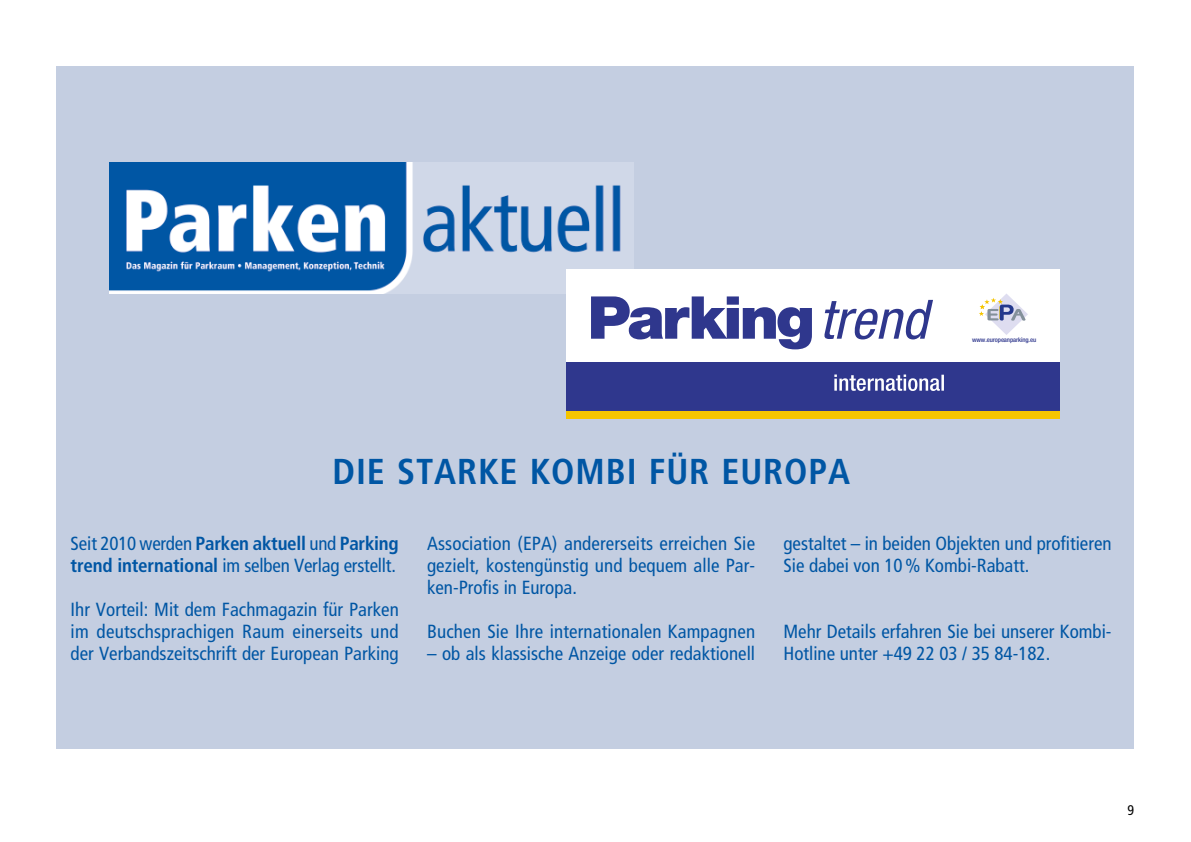
<style>
.page{position:relative;width:1191px;height:842px;background:#fff}
.page>*{position:absolute;margin:0;border:0;box-sizing:border-box;transform-origin:0 0}
.t1{font:700 condensed 36px "Frutiger";letter-spacing:.025em;color:#0056a4}
.t2{font:condensed 19px/22px "Frutiger";color:#0056a4}
.t3{font:condensed 14px "Frutiger";color:#000}
.t4{font:500 condensed 6.4px "Helvetica Neue";letter-spacing:-.015em;color:#2f378d;scale:1.04 1}
.s1{font-weight:700}
</style>
<div class="page">
<div style="left:57px;top:66px;width:1077px;height:682px;background:#c4cee1"></div>
<img style="left:109px;top:163px;width:524px;height:131px">
<div style="left:566px;top:269px;width:494px;height:102px;background:#fff"></div>
<div style="left:566px;top:362px;width:494px;height:50px;background:#2f378d"></div>
<svg style="left:979px;top:294px;width:49px;height:41px"></svg>
<div style="left:566px;top:411px;width:494px;height:8px;background:#f5c500"></div>
<svg style="left:834px;top:374px;width:110px;height:17px"></svg>
<svg style="left:591px;top:296px;width:342px;height:53px"></svg>
<h1 class="t1" style="left:332px;top:450px;width:519px">DIE STARKE KOMBI FÜR EUROPA</h1>
<p class="t4" style="left:972px;top:336px;width:63px">www.europeanparking.eu</p>
<p class="t2" style="left:71px;top:533px;width:330px">Seit 2010 werden <span class="s1">Parken aktuell</span> und <span class="s1">Parking trend international</span> im selben Verlag erstellt.</p>
<p class="t2" style="left:71px;top:599px;width:330px;text-align:justify">Ihr Vorteil: Mit dem Fachmagazin für Parken im deutschsprachigen Raum einerseits und der Verbandszeitschrift der European Parking</p>
<p class="t2" style="left:427px;top:533px;width:330px;text-align:justify">Association (EPA) andererseits erreichen Sie gezielt, kostengünstig und bequem alle Par&shy;ken-Profis in Europa.</p>
<p class="t2" style="left:427px;top:621px;width:329px">Buchen Sie Ihre internationalen Kampagnen</p>
<p class="t2" style="left:427px;top:643px;width:329px">– ob als klassische Anzeige oder redaktionell</p>
<p class="t2" style="left:783px;top:533px;width:329px">gestaltet – in beiden Objekten und profitieren<br>Sie dabei von 10% Kombi-Rabatt.</p>
<p class="t2" style="left:783px;top:621px;width:329px">Mehr Details erfahren Sie bei unserer Kombi-<br>Hotline unter +49 22 03 / 35 84-182.</p>
<p class="t3" style="left:1127px;top:802px;width:8px">9</p>
</div>
